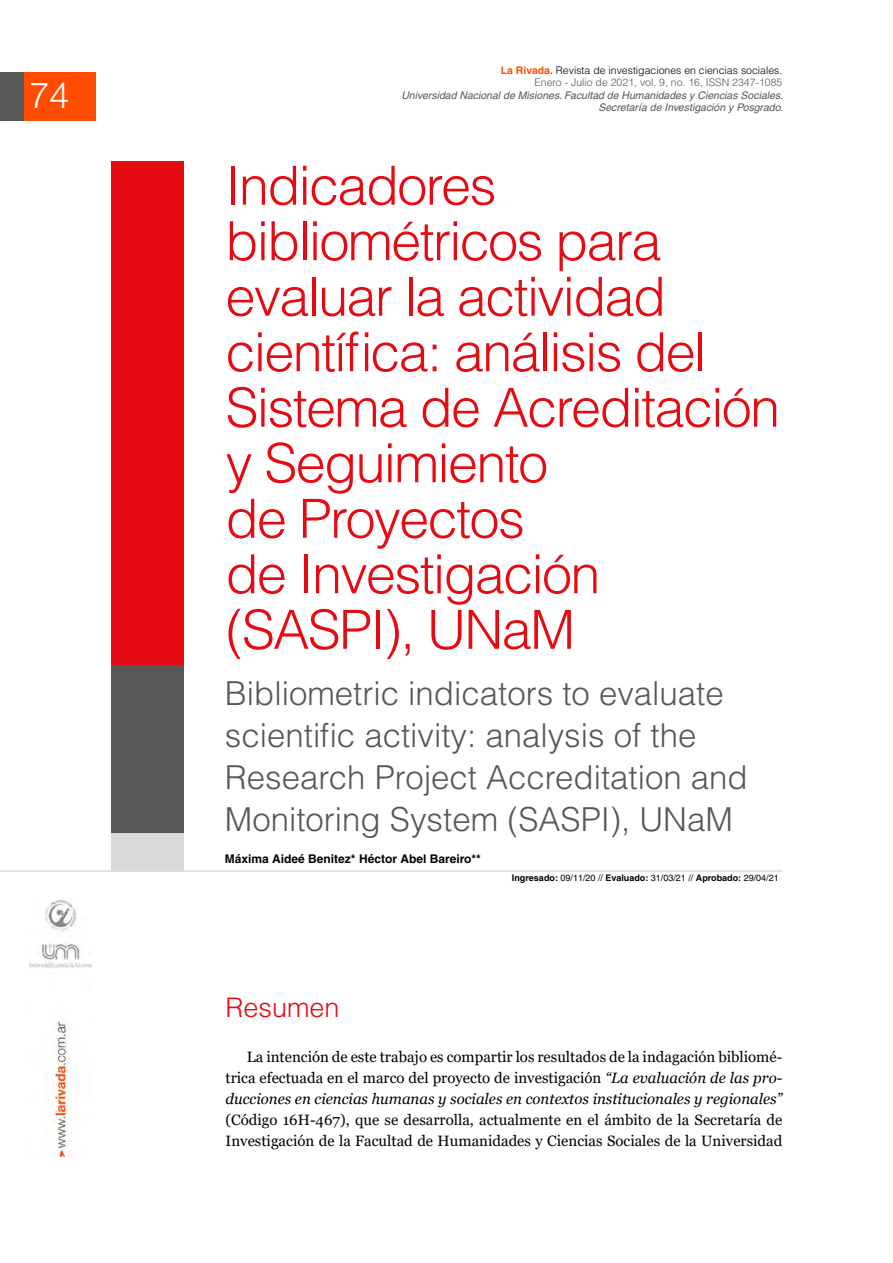
<style>
.page{position:relative;width:893px;height:1263px;background:#fff}
.page>*{position:absolute;margin:0;border:0;box-sizing:border-box;transform-origin:0 0}
.t1{font:300 54px/55.5px "Helvetica";letter-spacing:-.03em;color:#e60a12}
.t2{font:300 36px "Helvetica Neue";color:#fff}
.t3{font:300 33px/42px "Helvetica";color:#575756}
.t4{font:300 27px "Helvetica";color:#e60a12}
.t5{font:15px/21px "Georgia";color:#000;text-align:justify}
.t6{font:700 12px "Helvetica";color:#000}
.t7{font:italic 10.5px/12.6px "Helvetica";color:#575756;text-align:right}
.t8{font:300 10.5px/12.6px "Helvetica";color:#000;text-align:right}
.t9{font:700 9px "Helvetica";color:#000}
.s1{font-weight:700;color:#ff4c00}
.s2{color:#575756}
.s3{font-weight:400}
.s4{font-style:italic}
</style>
<div class="page">
<div style="left:24px;top:73px;width:72px;height:48px;background:#ff4c00"></div>
<div style="left:0;top:73px;width:24px;height:48px;background:#575756"></div>
<img style="left:29px;top:901px;width:63px;height:256px">
<div style="left:111px;top:162px;width:73px;height:506px;background:#e60a12"></div>
<div style="left:111px;top:665px;width:73px;height:168px;background:#575756"></div>
<div style="left:111px;top:833px;width:73px;height:38px;background:#dadada"></div>
<hr style="left:0;top:870px;width:782px;height:2px;background:#dadada">
<h2 class="t2" style="left:29px;top:73px;width:42px">74</h2>
<p class="t8" style="left:501px;top:63px;width:283px"><span class="s1">La Rivada.</span> Revista de investigaciones en ciencias sociales.<br><span class="s2">Enero - Julio de 2021, vol. 9, no. 16, ISSN 2347-1085</span></p>
<p class="t7" style="left:401px;top:89px;width:383px">Universidad Nacional de Misiones. Facultad de Humanidades y Ciencias Sociales.<br>Secretaría de Investigación y Posgrado.</p>
<h1 class="t1" style="left:226px;top:157px;width:556px">Indicadores bibliométricos para evaluar la actividad científica: análisis del<br>Sistema de Acreditación y Seguimiento<br>de Proyectos<br>de Investigación (SASPI), UNaM</h1>
<h3 class="t3" style="left:225px;top:672px;width:524px">Bibliometric indicators to evaluate scientific activity: analysis of the Research Project Accreditation and Monitoring System (SASPI), UNaM</h3>
<p class="t6" style="left:225px;top:852px;width:257px">Máxima Aideé Benitez* Héctor Abel Bareiro**</p>
<p class="t9" style="left:512px;top:872px;width:268px">Ingresado: <span class="s3">09/11/20 //</span> Evaluado: <span class="s3">31/03/21 //</span> Aprobado: <span class="s3">29/04/21</span></p>
<h3 class="t4" style="left:226px;top:991px;width:116px">Resumen</h3>
<p class="t5" style="left:226px;top:1047px;width:558px;text-indent:21px">La intención de este trabajo es compartir los resultados de la indagación bibliomé&shy;trica efectuada en el marco del proyecto de investigación <span class="s4">“La evaluación de las pro&shy;ducciones en ciencias humanas y sociales en contextos institucionales y regionales”</span></p>
<p class="t5" style="left:226px;top:1110px;width:558px">(Código 16H-467), que se desarrolla, actualmente en el ámbito de la Secretaría de<br>Investigación de la Facultad de Humanidades y Ciencias Sociales de la Universidad</p>
</div>
